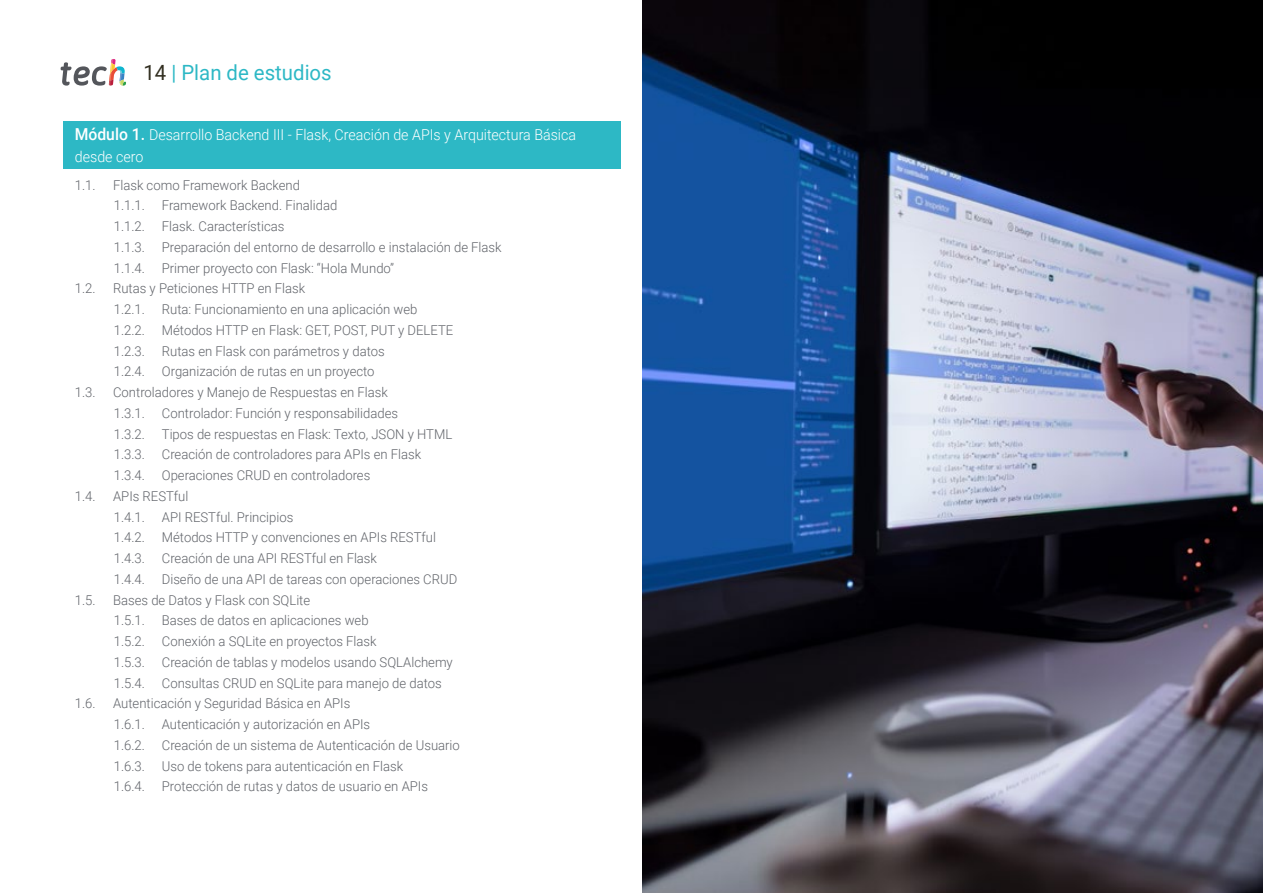
<style>
.page{position:relative;width:1263px;height:893px;background:#fff}
.page>*{position:absolute;margin:0;border:0;box-sizing:border-box;transform-origin:0 0}
.t1{font:21px "Roboto";color:#2db8c5}
.t2{font:300 15px/22.5px "Roboto";color:#fff;scale:.95 1}
.t3{font:300 13.5px/20.7px "Roboto";color:#61646a}
.s1{color:#312e20}
.s2{font-weight:500;font-size:16.5px}
</style>
<div class="page">
<div style="left:64px;top:121px;width:557px;height:47px;background:#2db8c5"></div>
<img style="left:642px;top:0;width:621px;height:893px">
<svg style="left:61px;top:59px;width:65px;height:27px"></svg>
<h1 class="t1" style="left:144px;top:57px;width:190px"><span class="s1">14</span> | Plan de estudios</h1>
<p class="t2" style="left:75px;top:123px;width:529px"><span class="s2">Módulo 1.</span> Desarrollo Backend III - Flask, Creación de APIs y Arquitectura Básica desde cero</p>
<p class="t3" style="left:75px;top:174px;width:22px">1.1.</p>
<p class="t3" style="left:113px;top:174px;width:390px">Flask como Framework Backend<br>1.1.1. Framework Backend. Finalidad<br>1.1.2. Flask. Características<br>1.1.3. Preparación del entorno de desarrollo e instalación de Flask 1.1.4. Primer proyecto con Flask: “Hola Mundo”</p>
<p class="t3" style="left:75px;top:278px;width:22px">1.2.</p>
<p class="t3" style="left:113px;top:278px;width:342px">Rutas y Peticiones HTTP en Flask<br>1.2.1. Ruta: Funcionamiento en una aplicación web<br>1.2.2. Métodos HTTP en Flask: GET, POST, PUT y DELETE 1.2.3. Rutas en Flask con parámetros y datos<br>1.2.4. Organización de rutas en un proyecto</p>
<p class="t3" style="left:75px;top:381px;width:22px">1.3.</p>
<p class="t3" style="left:113px;top:381px;width:341px">Controladores y Manejo de Respuestas en Flask<br>1.3.1. Controlador: Función y responsabilidades<br>1.3.2. Tipos de respuestas en Flask: Texto, JSON y HTML 1.3.3. Creación de controladores para APIs en Flask 1.3.4. Operaciones CRUD en controladores</p>
<p class="t3" style="left:75px;top:485px;width:22px">1.4.</p>
<p class="t3" style="left:113px;top:485px;width:346px">APIs RESTful<br>1.4.1. API RESTful. Principios<br>1.4.2. Métodos HTTP y convenciones en APIs RESTful 1.4.3. Creación de una API RESTful en Flask<br>1.4.4. Diseño de una API de tareas con operaciones CRUD</p>
<p class="t3" style="left:75px;top:589px;width:22px">1.5.</p>
<p class="t3" style="left:113px;top:589px;width:341px">Bases de Datos y Flask con SQLite<br>1.5.1. Bases de datos en aplicaciones web<br>1.5.2. Conexión a SQLite en proyectos Flask<br>1.5.3. Creación de tablas y modelos usando SQLAlchemy 1.5.4. Consultas CRUD en SQLite para manejo de datos</p>
<p class="t3" style="left:75px;top:693px;width:22px">1.6.</p>
<p class="t3" style="left:113px;top:693px;width:348px">Autenticación y Seguridad Básica en APIs<br>1.6.1. Autenticación y autorización en APIs<br>1.6.2. Creación de un sistema de Autenticación de Usuario 1.6.3. Uso de tokens para autenticación en Flask<br>1.6.4. Protección de rutas y datos de usuario en APIs</p>
</div>
